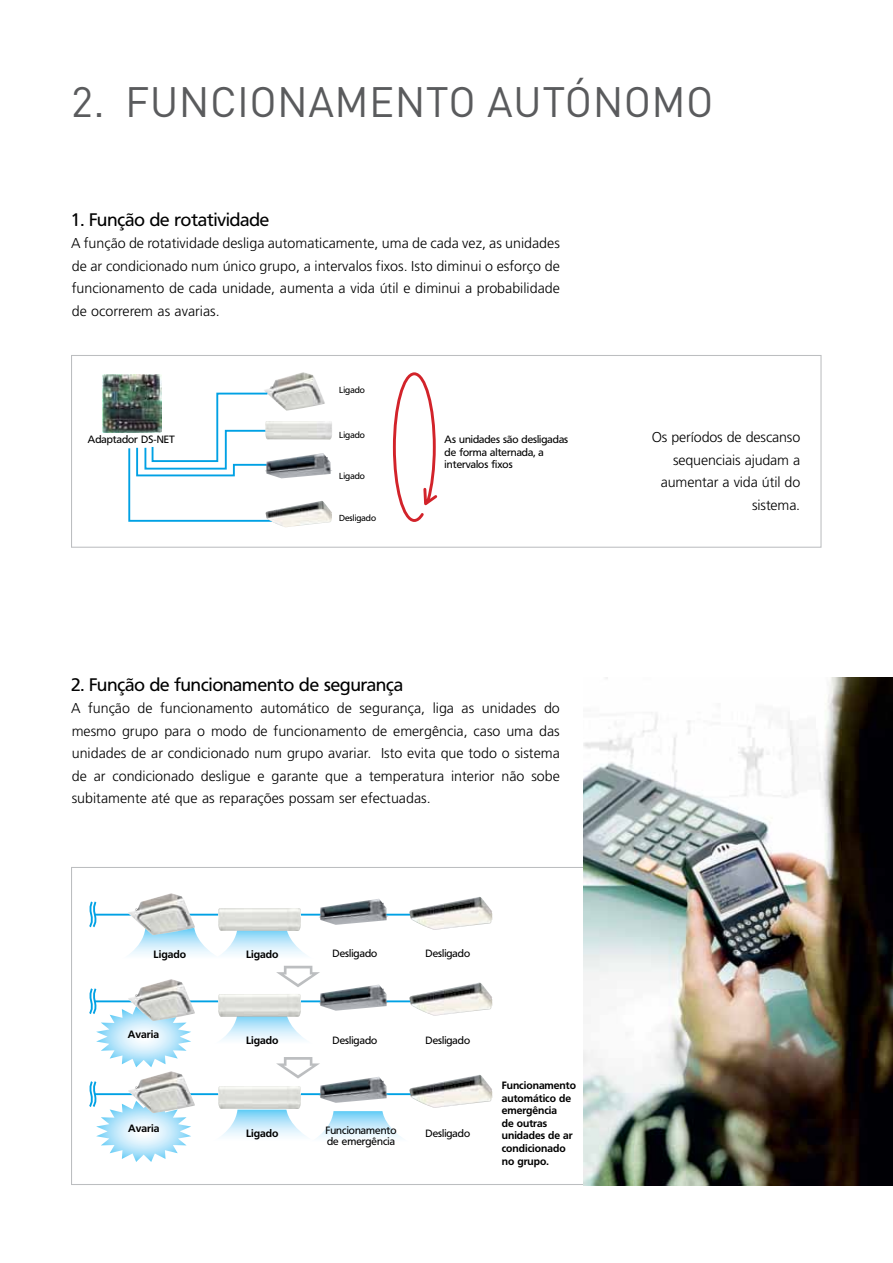
<style>
.page{position:relative;width:893px;height:1263px;background:#fff}
.page>*{position:absolute;margin:0;border:0;box-sizing:border-box;transform-origin:0 0}
.t1{font:42px "DIN";letter-spacing:.01em;color:#5a5b5d}
.t2{font:18px "Frutiger BSK55 Roman";color:#000}
.t3{font:300 14.25px/22.5px "Frutiger";color:#000;text-align:justify}
.t4{font:10.5px/12.6px "Frutiger BSK55 Roman";color:#000}
.t5{font:700 10.5px/12.6px "Frutiger BSK65";color:#000}
.t6{font:8.7px "Frutiger BSK55 Roman";color:#000}
</style>
<div class="page">
<svg style="left:102px;top:374px;width:58px;height:1px"></svg>
<img style="left:102px;top:375px;width:60px;height:58px">
<svg style="left:393px;top:372px;width:44px;height:150px"></svg>
<img style="left:275px;top:501px;width:57px;height:26px">
<img style="left:287px;top:453px;width:45px;height:25px">
<img style="left:264px;top:372px;width:61px;height:39px">
<svg style="left:127px;top:392px;width:160px;height:131px"></svg>
<hr style="left:95px;top:914px;width:348px;height:1px;background:#00a1e4">
<hr style="left:95px;top:1093px;width:348px;height:2px;background:#00a1e4">
<hr style="left:95px;top:1000px;width:348px;height:2px;background:#00a1e4">
<svg style="left:89px;top:901px;width:9px;height:27px"></svg>
<svg style="left:89px;top:1081px;width:102px;height:81px"></svg>
<svg style="left:89px;top:988px;width:102px;height:79px"></svg>
<svg style="left:129px;top:931px;width:177px;height:24px"></svg>
<svg style="left:222px;top:1017px;width:84px;height:23px"></svg>
<svg style="left:221px;top:1109px;width:181px;height:29px"></svg>
<img style="left:128px;top:893px;width:67px;height:42px">
<img style="left:128px;top:979px;width:67px;height:42px">
<img style="left:128px;top:1071px;width:67px;height:42px">
<img style="left:218px;top:908px;width:83px;height:23px">
<img style="left:218px;top:994px;width:83px;height:23px">
<img style="left:218px;top:1086px;width:83px;height:23px">
<img style="left:319px;top:899px;width:69px;height:26px">
<img style="left:319px;top:984px;width:69px;height:27px">
<img style="left:319px;top:1077px;width:69px;height:26px">
<img style="left:409px;top:897px;width:83px;height:33px">
<img style="left:409px;top:983px;width:83px;height:33px">
<img style="left:409px;top:1075px;width:83px;height:33px">
<svg style="left:276px;top:966px;width:44px;height:21px"></svg>
<svg style="left:276px;top:1057px;width:44px;height:21px"></svg>
<div style="left:71px;top:355px;width:750px;height:193px;border:1px solid #bcbec0"></div>
<img style="left:584px;top:677px;width:309px;height:508px">
<h1 class="t1" style="left:71px;top:78px;width:644px">2. FUNCIONAMENTO AUTÓNOMO</h1>
<p class="t2" style="left:71px;top:209px;width:200px">1. Função de rotatividade</p>
<p class="t3" style="left:71px;top:232px;width:490px">A função de rotatividade desliga automaticamente, uma de cada vez, as unidades de ar condicionado num único grupo, a intervalos fixos. Isto diminui o esforço de funcionamento de cada unidade, aumenta a vida útil e diminui a probabilidade de ocorrerem as avarias.</p>
<p class="t4" style="left:88px;top:433px;width:88px">Adaptador DS-NET</p>
<p class="t6" style="left:339px;top:385px;width:27px">Ligado</p>
<p class="t6" style="left:339px;top:430px;width:27px">Ligado</p>
<p class="t6" style="left:339px;top:471px;width:27px">Ligado</p>
<p class="t6" style="left:339px;top:513px;width:39px">Desligado</p>
<p class="t4" style="left:445px;top:433px;width:125px">As unidades são desligadas de forma alternada, a intervalos fixos</p>
<p class="t2" style="left:71px;top:674px;width:334px">2. Função de funcionamento de segurança</p>
<p class="t3" style="left:71px;top:697px;width:490px">A função de funcionamento automático de segurança, liga as unidades do mesmo grupo para o modo de funcionamento de emergência, caso uma das unidades de ar condicionado num grupo avariar. Isto evita que todo o sistema de ar condicionado desligue e garante que a temperatura interior não sobe subitamente até que as reparações possam ser efectuadas.</p>
<p class="t5" style="left:153px;top:948px;width:34px">Ligado</p>
<p class="t5" style="left:246px;top:948px;width:34px">Ligado</p>
<p class="t4" style="left:333px;top:947px;width:46px">Desligado</p>
<p class="t4" style="left:425px;top:947px;width:46px">Desligado</p>
<p class="t5" style="left:128px;top:1028px;width:33px">Avaria</p>
<p class="t5" style="left:128px;top:1121px;width:33px">Avaria</p>
<p class="t5" style="left:246px;top:1034px;width:34px">Ligado</p>
<p class="t4" style="left:333px;top:1034px;width:46px">Desligado</p>
<p class="t4" style="left:425px;top:1034px;width:46px">Desligado</p>
<p class="t5" style="left:246px;top:1127px;width:34px">Ligado</p>
<p class="t4" style="left:326px;top:1125px;width:73px;line-height:10.5px">Funcionamento de emergência</p>
<p class="t4" style="left:425px;top:1127px;width:46px">Desligado</p>
<p class="t5" style="left:502px;top:1079px;width:76px">Funcionamento automático de emergência<br>de outras unidades de ar condicionado no grupo.</p>
<p class="t3" style="left:652px;top:426px;width:150px;text-align:right">Os períodos de descanso sequenciais ajudam a aumentar a vida útil do sistema.</p>
</div>
